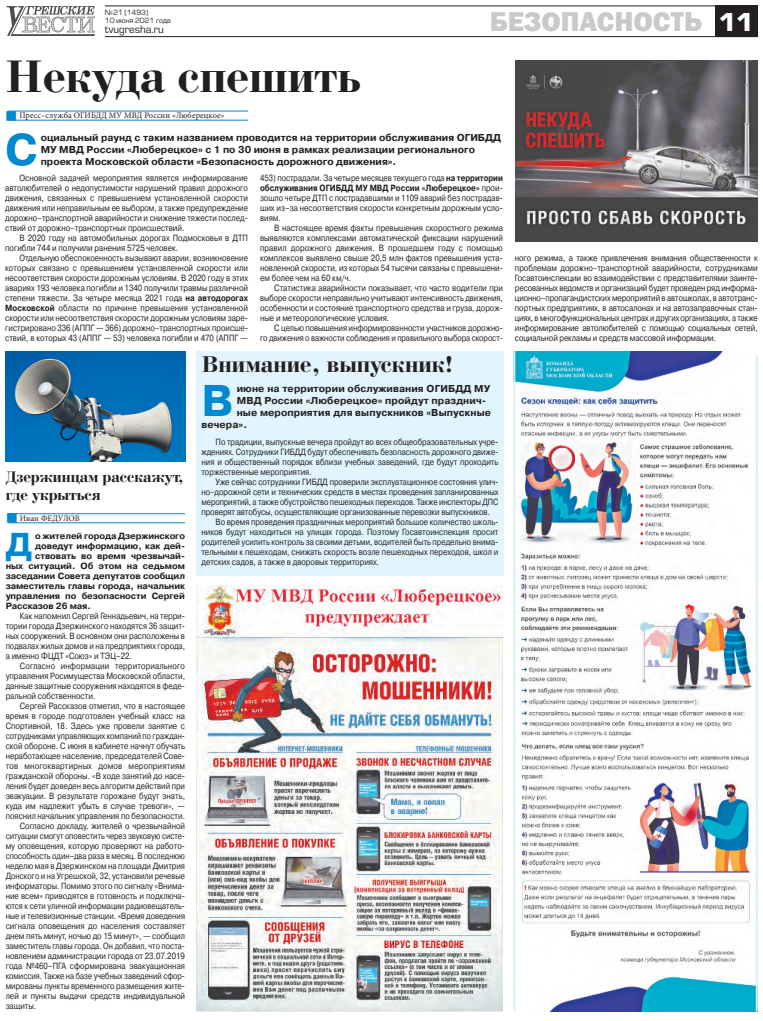
<style>
.page{position:relative;width:763px;height:1021px;background:#fff}
.page>*{position:absolute;margin:0;border:0;box-sizing:border-box;transform-origin:0 0}
.ЗГЛ_48{font:700 48px "Bodoni C";color:#231f20}
.ВРЕЗ_ХРН{font:700 44.3px "Pragmatica C";color:#0089d0}
.ВРЕЗ_ДГ{font:700 33px "Pragmatica C";color:#0089d0}
.КОЛОНТИТУЛ_НЕЧЕТ{font:800 28px "Franklin Gothic";color:#c7c9cb}
.ЗГЛ_24{font:700 24px "Bodoni C";color:#231f20}
.КОЛОНЦИФРА_НЕЧЕТ{font:700 24px "Europe C";color:#fff}
.ЗГЛ_16{font:700 16px/18.2px "Bodoni C";color:#231f20}
.ВРЕЗ_ХРН-2{font:700 10px/12px "Pragmatica C";color:#231f20}
.t1{font:10px "Europe C";color:#231f20}
.Текст{font:9px/10px "Pragmatica C";color:#231f20;text-align:justify;scale:.85 1}
.Текст-2{font:9px/10px "Pragmatica C";color:#231f20;text-align:justify;scale:.84 1}
.ВРЕЗ_ДГ-2{font:700 9px "Pragmatica C";letter-spacing:-.01em;color:#231f20}
.Текст-3{font:9px/10px "Pragmatica C";color:#231f20;text-align:justify;scale:.83 1}
.t2{font:8.5px "Minion Pro";color:#231f20}
.t3{font:7px/8px "Europe C";color:#231f20}
.s1{font-weight:700}
</style>
<div class="page">
<hr style="left:105px;top:6px;width:652px;height:1px;background:#231f20">
<hr style="left:105px;top:36px;width:652px;height:1px;background:#231f20">
<svg style="left:7px;top:6px;width:88px;height:30px"></svg>
<div style="left:714px;top:6px;width:43px;height:31px;background:#231f20"></div>
<div style="left:196px;top:351px;width:307px;height:224px;background:#e2f4fd"></div>
<hr style="left:8px;top:111px;width:240px;height:1px;background:#0089d0">
<hr style="left:8px;top:120px;width:240px;height:1px;background:#0089d0">
<img style="left:515px;top:61px;width:242px;height:180px">
<img style="left:515px;top:351px;width:240px;height:660px">
<hr style="left:9px;top:513px;width:176px;height:1px;background:#0089d0">
<hr style="left:9px;top:522px;width:176px;height:1px;background:#0089d0">
<hr style="left:513px;top:351px;width:2px;height:660px;background:#daf0f1">
<hr style="left:755px;top:356px;width:2px;height:655px;background:#daf0f1">
<img style="left:196px;top:585px;width:307px;height:426px">
<img style="left:6px;top:351px;width:179px;height:110px">
<svg style="left:8px;top:111px;width:8px;height:9px"></svg>
<svg style="left:8px;top:513px;width:9px;height:10px"></svg>
<p class="t3" style="left:105px;top:8px;width:67px">№21 (1493)<br>10 июня 2021 года</p>
<p class="t1" style="left:105px;top:23px;width:60px">tvugresha.ru</p>
<p class="КОЛОНТИТУЛ_НЕЧЕТ" style="left:489px;top:4px;width:214px">БЕЗОПАСНОСТЬ</p>
<p class="КОЛОНЦИФРА_НЕЧЕТ" style="left:718px;top:8px;width:36px">11</p>
<p class="ЗГЛ_48" style="left:5px;top:51px;width:357px">Некуда спешить</p>
<p class="t2" style="left:19px;top:110px;width:207px">Пресс–служба ОГИБДД МУ МВД России «Люберецкое»</p>
<p class="ВРЕЗ_ХРН" style="left:5px;top:125px;width:34px">С</p>
<p class="ВРЕЗ_ХРН-2" style="left:41px;top:132px;width:462px">оциальный раунд с таким названием проводится на территории обслуживания ОГИБДД<br>МУ МВД России «Люберецкое» с 1 по 30 июня в рамках реализации регионального проекта Московской области «Безопасность дорожного движения».</p>
<p class="Текст" style="left:5px;top:173px;width:287px;text-indent:14px">Основной задачей мероприятия является информирование автолюбителей о недопустимости нарушений правил дорожного движения, связанных с превышением установленной скорости движения или неправильным ее выбором, а также предупреждение дорожно–транспортной аварийности и снижение тяжести послед&shy;ствий от дорожно–транспортных происшествий.</p>
<p class="Текст" style="left:5px;top:233px;width:287px;text-indent:14px">В 2020 году на автомобильных дорогах Подмосковья в ДТП погибли 744 и получили ранения 5725 человек.</p>
<p class="Текст-2" style="left:5px;top:253px;width:291px;text-indent:14px">Отдельную обеспокоенность вызывают аварии, возникновение которых связано с превышением установленной скорости или несоответствия скорости дорожным условиям. В 2020 году в этих авариях 193 человека погибли и 1340 получили травмы различной степени тяжести. За четыре месяца 2021 года <span class="s1">на автодорогах Московской</span> области по причине превышения установленной скорости или несоответствия скорости дорожным условиям заре&shy;гистрировано 336 (АППГ — 366) дорожно–транспортных происше&shy;ствий, в которых 43 (АППГ — 53) человека погибли и 470 (АППГ —</p>
<p class="Текст-3" style="left:260px;top:173px;width:294px">453) пострадали. За четыре месяцев текущего года <span class="s1">на территории обслуживания ОГИБДД МУ МВД России «Люберецкое»</span> прои&shy;зошло четыре ДТП с пострадавшими и 1109 аварий без пострадав&shy;ших из–за несоответствия скорости конкретным дорожным усло&shy;виям.</p>
<p class="Текст" style="left:260px;top:223px;width:287px;text-indent:14px">В настоящее время факты превышения скоростного режима выявляются комплексами автоматической фиксации нарушений правил дорожного движения. В прошедшем году с помощью комплексов выявлено свыше 20,5 млн фактов превышения уста&shy;новленной скорости, из которых 54 тысячи связаны с превышени&shy;ем более чем на 60 км/ч.</p>
<p class="Текст" style="left:260px;top:283px;width:287px;text-indent:14px">Статистика аварийности показывает, что часто водители при выборе скорости неправильно учитывают интенсивность движения, особенности и состояние транспортного средства и груза, дорож&shy;ные и метеорологические условия.</p>
<p class="Текст" style="left:260px;top:323px;width:287px;text-align:right">С целью повышения информированности участников дорожно-<br>го движения о важности соблюдения и правильного выбора скорост-</p>
<p class="ЗГЛ_16" style="left:6px;top:468px;width:180px">Дзержинцам расскажут, где укрыться</p>
<p class="t2" style="left:20px;top:512px;width:61px">Иван ФЕДУЛОВ</p>
<p class="ВРЕЗ_ДГ" style="left:6px;top:526px;width:28px">Д</p>
<p class="ВРЕЗ_ДГ-2" style="left:35px;top:530px;width:151px">о жителей города Дзержинского</p>
<p class="ВРЕЗ_ДГ-2" style="left:35px;top:540px;width:151px">доведут информацию, как дей-</p>
<p class="ВРЕЗ_ДГ-2" style="left:35px;top:550px;width:151px">ствовать во время чрезвычай-</p>
<p class="ВРЕЗ_ДГ-2" style="left:6px;top:560px;width:181px">ных ситуаций. Об этом на седьмом</p>
<p class="ВРЕЗ_ДГ-2" style="left:6px;top:570px;width:181px">заседании Совета депутатов сообщил</p>
<p class="ВРЕЗ_ДГ-2" style="left:6px;top:580px;width:181px">заместитель главы города, начальник</p>
<p class="ВРЕЗ_ДГ-2" style="left:6px;top:590px;width:181px">управления по безопасности Сергей</p>
<p class="ВРЕЗ_ДГ-2" style="left:6px;top:600px;width:87px">Рассказов 26 мая.</p>
<p class="Текст" style="left:6px;top:610px;width:212px;text-indent:14px">Как напомнил Сергей Геннадьевич, на терри&shy;тории города Дзержинского находятся 36 защит&shy;ных сооружений. В основном они расположены в подвалах жилых домов и на предприятиях города, а именно ФЦДТ «Союз» и ТЭЦ–22.</p>
<p class="Текст" style="left:6px;top:660px;width:212px;text-indent:14px">Согласно информации территориального управления Росимущества Московской области, данные защитные сооружения находятся в феде&shy;ральной собственности.</p>
<p class="Текст" style="left:6px;top:700px;width:212px;text-indent:14px">Сергей Рассказов отметил, что в настоящее время в городе подготовлен учебный класс на Спортивной, 18. Здесь уже провели занятие с сотрудниками управляющих компаний по граждан&shy;ской обороне. С июня в кабинете начнут обучать неработающее население, председателей Сове&shy;тов многоквартирных домов мероприятиям гражданской обороны. «В ходе занятий до насе&shy;ления будет доведен весь алгоритм действий при эвакуации. В результате горожане будут знать, куда им надлежит убыть в случае тревоги», — пояснил начальник управления по безопасности.</p>
<p class="Текст" style="left:6px;top:820px;width:213px;text-indent:14px">Согласно докладу, жителей о чрезвычайной ситуации смогут оповестить через звуковую систе&shy;му оповещения, которую проверяют на работо&shy;способность один–два раза в месяц. В последнюю неделю мая в Дзержинском на площади Дмитрия Донского и на Угрешской, 32, установили речевые информаторы. Помимо этого по сигналу «Внима&shy;ние всем» приводятся в готовность и подключа&shy;ются к сети уличной информации радиовещатель&shy;ные и телевизионные станции. «Время доведения сигнала оповещения до населения составляет днем пять минут, ночью до 15 минут», — сообщил заместитель главы города. Он добавил, что поста&shy;новлением администрации города от 23.07.2019 года №460–ПГА сформирована эвакуационная комиссия. Также на базе учебных заведений сфор&shy;мированы пункты временного размещения жите&shy;лей и пункты выдачи средств индивидуальной защиты.</p>
<p class="ЗГЛ_24" style="left:201px;top:351px;width:253px">Внимание, выпускник!</p>
<p class="ВРЕЗ_ХРН" style="left:201px;top:376px;width:34px">В</p>
<p class="ВРЕЗ_ХРН-2" style="left:237px;top:383px;width:255px">июне на территории обслуживания ОГИБДД МУ</p>
<p class="ВРЕЗ_ХРН-2" style="left:237px;top:395px;width:251px">МВД России «Люберецкое» пройдут празднич-</p>
<p class="ВРЕЗ_ХРН-2" style="left:237px;top:407px;width:256px">ные мероприятия для выпускников «Выпускные</p>
<p class="ВРЕЗ_ХРН-2" style="left:201px;top:419px;width:47px">вечера».</p>
<p class="Текст-2" style="left:201px;top:437px;width:355px;text-indent:14px">По традиции, выпускные вечера пройдут во всех общеобразовательных учре&shy;ждениях. Сотрудники ГИБДД будут обеспечивать безопасность дорожного движе&shy;ния и общественный порядок вблизи учебных заведений, где будут проходить торжественные мероприятия.</p>
<p class="Текст" style="left:201px;top:477px;width:351px;text-indent:14px">Уже сейчас сотрудники ГИБДД проверили эксплуатационное состояния улич&shy;но–дорожной сети и технических средств в местах проведения запланированных мероприятий, а также обустройство пешеходных переходов. Также инспекторы ДПС проверят автобусы, осуществляющие организованные перевозки выпускников.</p>
<p class="Текст-2" style="left:201px;top:517px;width:355px;text-indent:14px">Во время проведения праздничных мероприятий большое количество школь&shy;ников будут находиться на улицах города. Поэтому Госавтоинспекция просит родителей усилить контроль за своими детьми, водителей быть предельно внима&shy;тельными к пешеходам, снижать скорость возле пешеходных переходов, школ и детских садов, а также в дворовых территориях.</p>
<p class="Текст" style="left:515px;top:253px;width:287px">ного режима, а также привлечения внимания общественности к проблемам дорожно–транспортной аварийности, сотрудниками Госавтоинспекции во взаимодействии с представителями заинте&shy;ресованных ведомств и организаций будет проведен ряд информа&shy;ционно–пропагандистских мероприятий в автошколах, в автотранс&shy;портных предприятиях, в автосалонах и на автозаправочных стан&shy;циях, в многофункциональных центрах и других организациях, а также информирование автолюбителей с помощью социальных сетей, социальной рекламы и средств массовой информации.</p>
</div>
